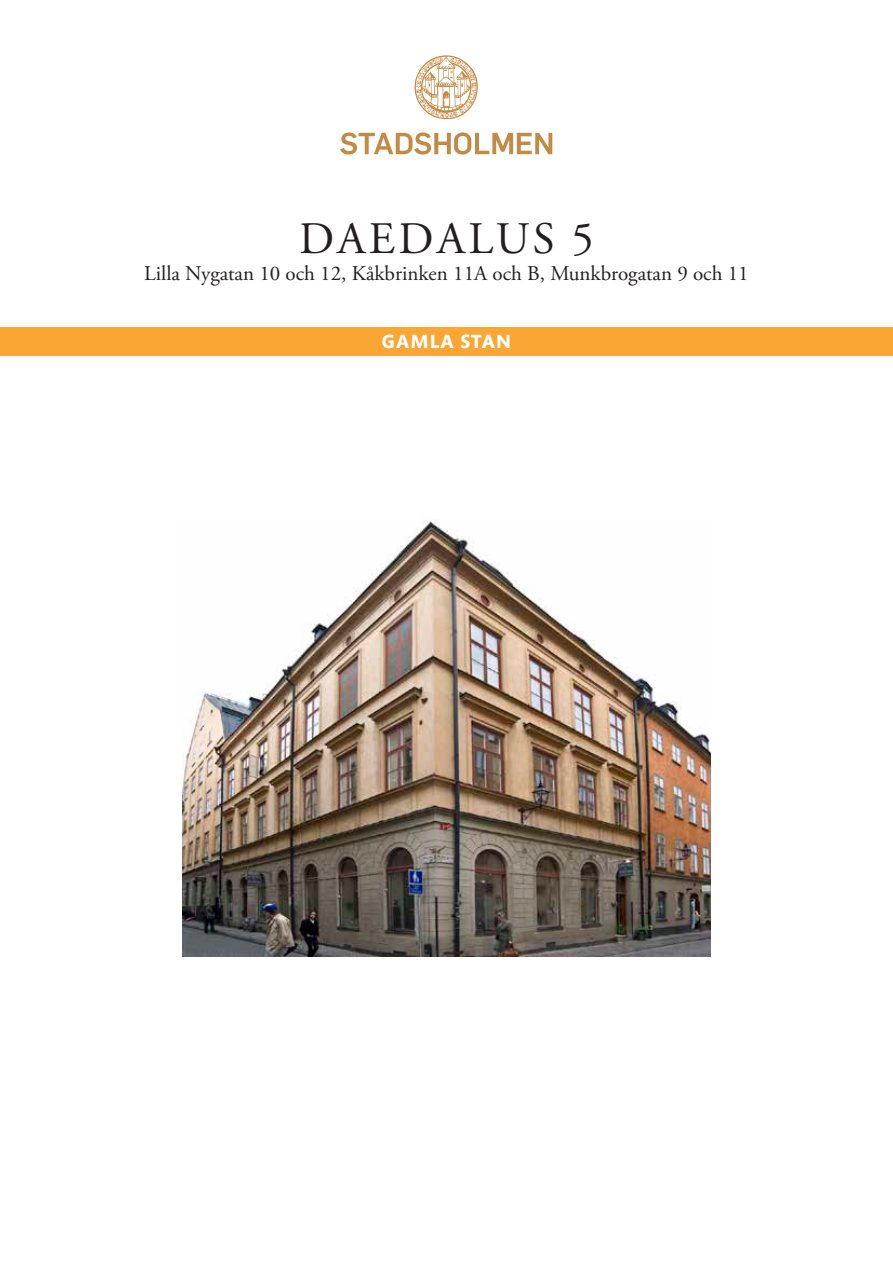
<style>
.page{position:relative;width:893px;height:1263px;background:#fff}
.page>*{position:absolute;margin:0;border:0;box-sizing:border-box;transform-origin:0 0}
.t1{font:45px "Adobe Garamond Pro";letter-spacing:.075em;color:#231f20}
.t2{font:21px "Adobe Garamond Pro";color:#231f20}
.t3{font:700 19.5px "Mundo Sans Std";letter-spacing:.06em;color:#fff}
</style>
<div class="page">
<img style="left:182px;top:519px;width:529px;height:437px">
<div style="left:0;top:327px;width:893px;height:28px;background:#faa634"></div>
<svg style="left:340px;top:132px;width:212px;height:23px"></svg>
<svg style="left:415px;top:55px;width:63px;height:64px"></svg>
<h1 class="t1" style="left:299px;top:212px;width:296px">DAEDALUS 5</h1>
<p class="t2" style="left:144px;top:261px;width:606px">Lilla Nygatan 10 och 12, Kåkbrinken 11A och B, Munkbrogatan 9 och 11</p>
<p class="t3" style="left:382px;top:331px;width:131px">GAMLA STAN</p>
</div>
